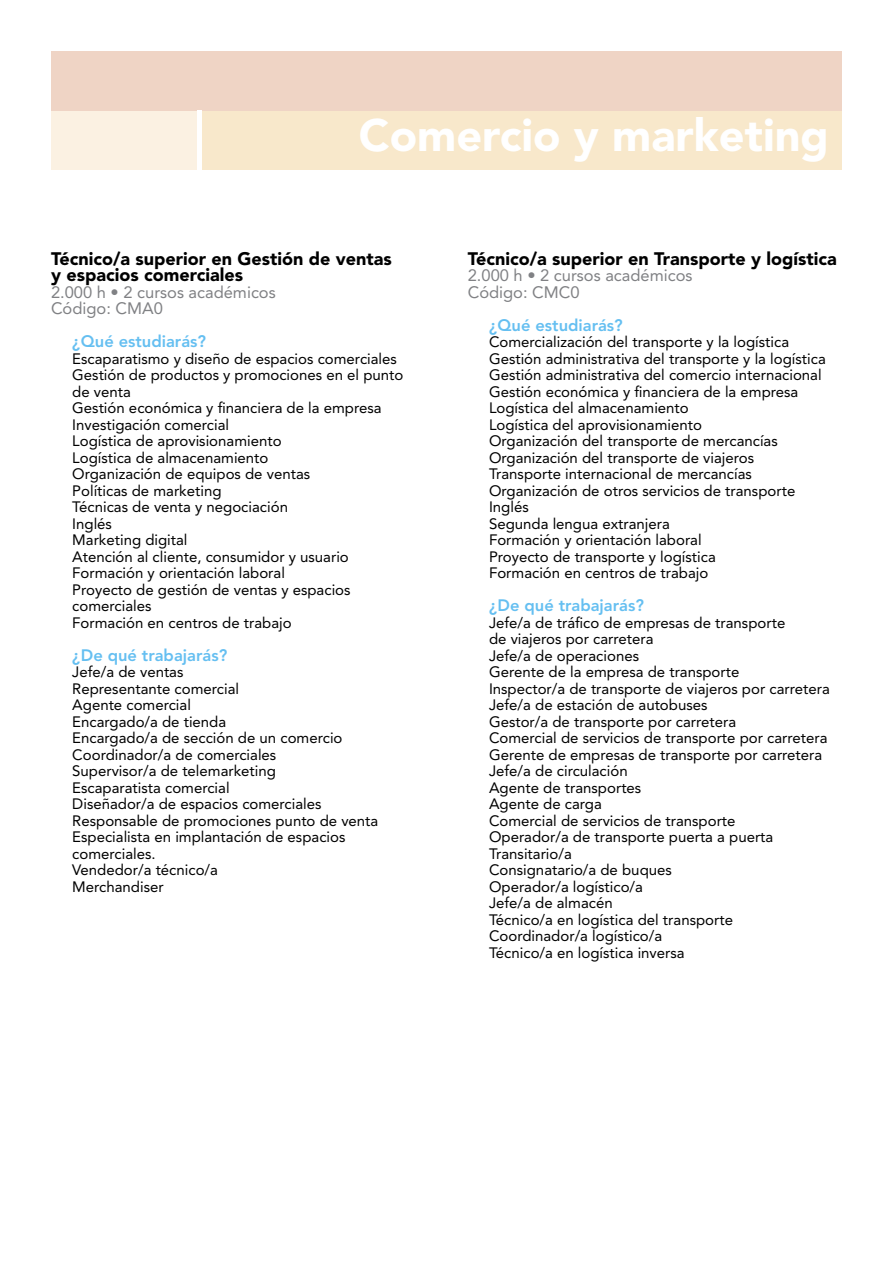
<style>
.page{position:relative;width:893px;height:1263px;background:#fff}
.page>*{position:absolute;margin:0;border:0;box-sizing:border-box;transform-origin:0 0}
.t1{font:900 45px "Avenir LT Std";color:#fff}
.curs{font:900 18px/16.5px "Avenir LT Std";color:#000}
.Codi{font:16.5px "Avenir LT Std";color:#808184}
.pregunta{font:800 16.5px "Avenir LT Std";color:#65bff1}
.text{font:15px/16.5px "Avenir LT Std";color:#000}
</style>
<div class="page">
<div style="left:51px;top:111px;width:791px;height:59px;background:#f8e8cb"></div>
<div style="left:51px;top:111px;width:149px;height:59px;background:#fbf1e2"></div>
<div style="left:51px;top:51px;width:791px;height:60px;background:#efd4c5"></div>
<hr style="left:198px;top:111px;width:4px;height:59px;background:#fff">
<p class="t1" style="left:359px;top:108px;width:471px">Comercio y marketing</p>
<p class="curs" style="left:51px;top:250px;width:342px">Técnico/a superior en Gestión de ventas y espacios comerciales</p>
<p class="Codi" style="left:51px;top:282px;width:226px">2.000 h • 2 cursos académicos</p>
<p class="Codi" style="left:51px;top:299px;width:113px">Código: CMA0</p>
<p class="pregunta" style="left:72px;top:331px;width:135px">¿Qué estudiarás?</p>
<p class="text" style="left:72px;top:350px;width:326px">Escaparatismo y diseño de espacios comerciales</p>
<p class="text" style="left:72px;top:367px;width:333px">Gestión de productos y promociones en el punto de venta</p>
<p class="text" style="left:72px;top:400px;width:311px">Gestión económica y financiera de la empresa</p>
<p class="text" style="left:72px;top:416px;width:158px">Investigación comercial</p>
<p class="text" style="left:72px;top:433px;width:211px">Logística de aprovisionamiento</p>
<p class="text" style="left:72px;top:449px;width:198px">Logística de almacenamiento</p>
<p class="text" style="left:72px;top:466px;width:239px">Organización de equipos de ventas</p>
<p class="text" style="left:72px;top:482px;width:151px">Políticas de marketing</p>
<p class="text" style="left:72px;top:499px;width:217px">Técnicas de venta y negociación</p>
<p class="text" style="left:72px;top:515px;width:41px">Inglés</p>
<p class="text" style="left:72px;top:532px;width:117px">Marketing digital</p>
<p class="text" style="left:72px;top:548px;width:278px">Atención al cliente, consumidor y usuario</p>
<p class="text" style="left:72px;top:565px;width:214px">Formación y orientación laboral</p>
<p class="text" style="left:72px;top:581px;width:280px">Proyecto de gestión de ventas y espacios comerciales</p>
<p class="text" style="left:72px;top:614px;width:221px">Formación en centros de trabajo</p>
<p class="pregunta" style="left:72px;top:645px;width:156px">¿De qué trabajarás?</p>
<p class="text" style="left:72px;top:664px;width:113px">Jefe/a de ventas</p>
<p class="text" style="left:72px;top:680px;width:168px">Representante comercial</p>
<p class="text" style="left:72px;top:697px;width:120px">Agente comercial</p>
<p class="text" style="left:72px;top:713px;width:155px">Encargado/a de tienda</p>
<p class="text" style="left:72px;top:730px;width:272px">Encargado/a de sección de un comercio</p>
<p class="text" style="left:72px;top:746px;width:206px">Coordinador/a de comerciales</p>
<p class="text" style="left:72px;top:763px;width:205px">Supervisor/a de telemarketing</p>
<p class="text" style="left:72px;top:779px;width:159px">Escaparatista comercial</p>
<p class="text" style="left:72px;top:796px;width:251px">Diseñador/a de espacios comerciales</p>
<p class="text" style="left:72px;top:812px;width:308px">Responsable de promociones punto de venta</p>
<p class="text" style="left:72px;top:829px;width:275px">Especialista en implantación de espacios comerciales.</p>
<p class="text" style="left:72px;top:862px;width:147px">Vendedor/a técnico/a</p>
<p class="text" style="left:72px;top:878px;width:93px">Merchandiser</p>
<p class="curs" style="left:468px;top:250px;width:370px">Técnico/a superior en Transporte y logística</p>
<p class="Codi" style="left:468px;top:266px;width:226px">2.000 h • 2 cursos académicos</p>
<p class="Codi" style="left:468px;top:282px;width:113px">Código: CMC0</p>
<p class="pregunta" style="left:489px;top:315px;width:135px">¿Qué estudiarás?</p>
<p class="text" style="left:489px;top:334px;width:302px">Comercialización del transporte y la logística</p>
<p class="text" style="left:489px;top:350px;width:338px">Gestión administrativa del transporte y la logística</p>
<p class="text" style="left:489px;top:367px;width:334px">Gestión administrativa del comercio internacional</p>
<p class="text" style="left:489px;top:383px;width:311px">Gestión económica y financiera de la empresa</p>
<p class="text" style="left:489px;top:400px;width:201px">Logística del almacenamiento</p>
<p class="text" style="left:489px;top:416px;width:214px">Logística del aprovisionamiento</p>
<p class="text" style="left:489px;top:433px;width:290px">Organización del transporte de mercancías</p>
<p class="text" style="left:489px;top:449px;width:267px">Organización del transporte de viajeros</p>
<p class="text" style="left:489px;top:466px;width:264px">Transporte internacional de mercancías</p>
<p class="text" style="left:489px;top:482px;width:308px">Organización de otros servicios de transporte</p>
<p class="text" style="left:489px;top:499px;width:41px">Inglés</p>
<p class="text" style="left:489px;top:515px;width:182px">Segunda lengua extranjera</p>
<p class="text" style="left:489px;top:532px;width:214px">Formación y orientación laboral</p>
<p class="text" style="left:489px;top:548px;width:228px">Proyecto de transporte y logística</p>
<p class="text" style="left:489px;top:565px;width:221px">Formación en centros de trabajo</p>
<p class="pregunta" style="left:489px;top:595px;width:156px">¿De qué trabajarás?</p>
<p class="text" style="left:489px;top:614px;width:298px">Jefe/a de tráfico de empresas de transporte de viajeros por carretera</p>
<p class="text" style="left:489px;top:647px;width:152px">Jefe/a de operaciones</p>
<p class="text" style="left:489px;top:664px;width:252px">Gerente de la empresa de transporte</p>
<p class="text" style="left:489px;top:680px;width:342px">Inspector/a de transporte de viajeros por carretera</p>
<p class="text" style="left:489px;top:697px;width:220px">Jefe/a de estación de autobuses</p>
<p class="text" style="left:489px;top:713px;width:249px">Gestor/a de transporte por carretera</p>
<p class="text" style="left:489px;top:730px;width:340px">Comercial de servicios de transporte por carretera</p>
<p class="text" style="left:489px;top:746px;width:335px">Gerente de empresas de transporte por carretera</p>
<p class="text" style="left:489px;top:763px;width:140px">Jefe/a de circulación</p>
<p class="text" style="left:489px;top:779px;width:154px">Agente de transportes</p>
<p class="text" style="left:489px;top:796px;width:114px">Agente de carga</p>
<p class="text" style="left:489px;top:812px;width:248px">Comercial de servicios de transporte</p>
<p class="text" style="left:489px;top:829px;width:286px">Operador/a de transporte puerta a puerta</p>
<p class="text" style="left:489px;top:845px;width:84px">Transitario/a</p>
<p class="text" style="left:489px;top:862px;width:184px">Consignatario/a de buques</p>
<p class="text" style="left:489px;top:878px;width:155px">Operador/a logístico/a</p>
<p class="text" style="left:489px;top:895px;width:125px">Jefe/a de almacén</p>
<p class="text" style="left:489px;top:911px;width:246px">Técnico/a en logística del transporte</p>
<p class="text" style="left:489px;top:928px;width:175px">Coordinador/a logístico/a</p>
<p class="text" style="left:489px;top:944px;width:197px">Técnico/a en logística inversa</p>
</div>
